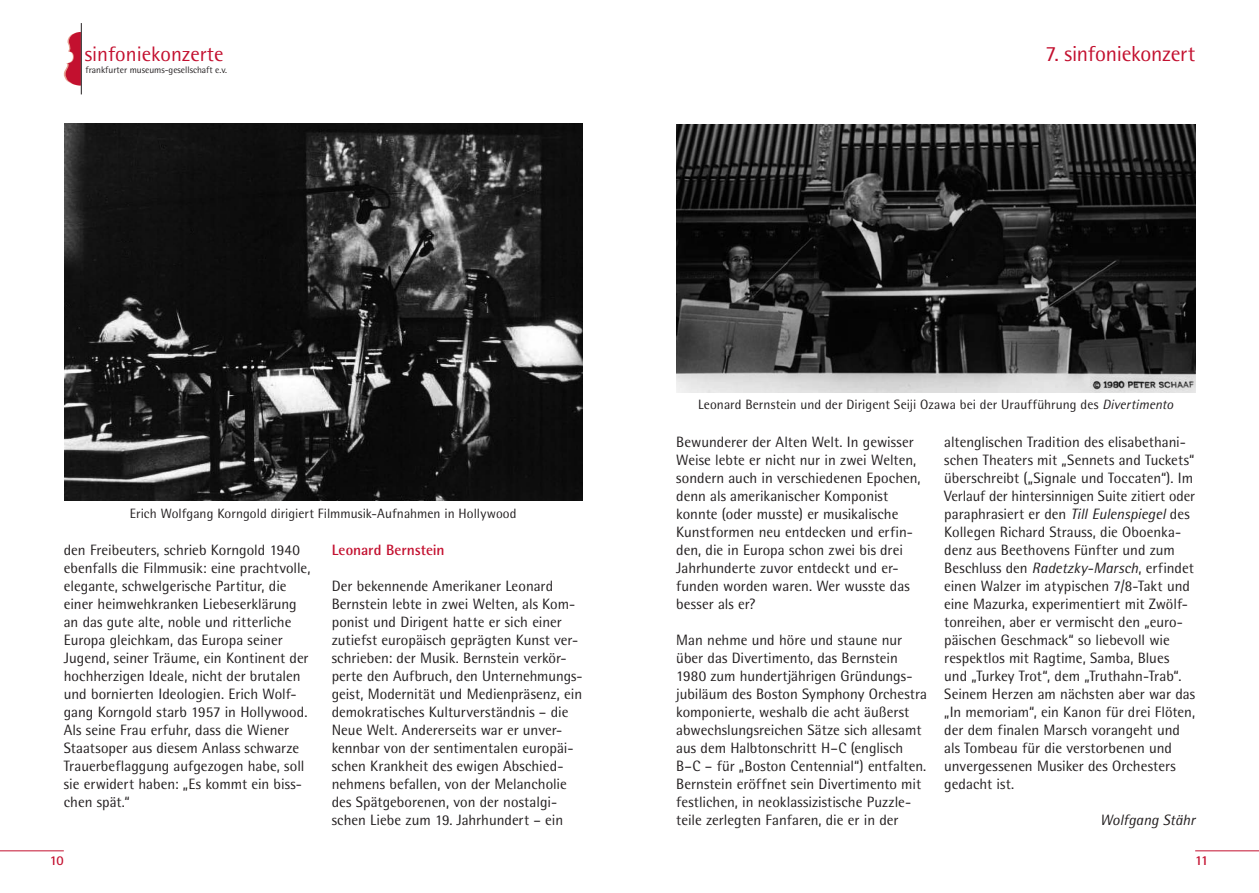
<style>
.page{position:relative;width:1259px;height:893px;background:#fff}
.page>*{position:absolute;margin:0;border:0;box-sizing:border-box;transform-origin:0 0}
.t1{font:21.75px "Rotis Semi Sans";letter-spacing:-.015em;color:#c3102f}
.t2{font:21px "Rotis Semi Sans";color:#c3102f}
.t3{font:15px/18px "Rotis Semi Sans";color:#231f20}
.t4{font:700 15px "Rotis Semi Sans";color:#c3102f}
.t5{font:italic 15px "Rotis Semi Sans";letter-spacing:-.005em;color:#231f20}
.t6{font:13.5px "Rotis Semi Sans";letter-spacing:.005em;color:#231f20}
.t7{font:700 13.5px "Rotis Sans Serif";color:#c3102f}
.t8{font:700 13.5px "Rotis Semi Sans";color:#c3102f}
.t9{font:9.45px "Rotis Semi Sans";color:#231f20}
.s1{font-style:italic}
</style>
<div class="page">
<hr style="left:0;top:850px;width:64px;height:1px;background:#c3102f">
<hr style="left:1195px;top:850px;width:64px;height:1px;background:#c3102f">
<svg style="left:64px;top:32px;width:17px;height:54px"></svg>
<hr style="left:81px;top:23px;width:1px;height:71px;background:#231f20">
<img style="left:64px;top:123px;width:518px;height:377px">
<img style="left:676px;top:124px;width:519px;height:269px">
<h2 class="t2" style="left:85px;top:42px;width:140px">sinfoniekonzerte</h2>
<p class="t9" style="left:86px;top:65px;width:143px">frankfurter museums-gesellschaft e.v.</p>
<h1 class="t1" style="left:1045px;top:41px;width:151px">7. sinfoniekonzert</h1>
<p class="t6" style="left:130px;top:506px;width:388px">Erich Wolfgang Korngold dirigiert Filmmusik-Aufnahmen in Hollywood</p>
<p class="t3" style="left:64px;top:541px;width:248px">den Freibeuters, schrieb Korngold 1940 ebenfalls die Filmmusik: eine prachtvolle, elegante, schwelgerische Partitur, die einer heimwehkranken Liebeserklärung an das gute alte, noble und ritterliche Europa gleichkam, das Europa seiner Jugend, seiner Träume, ein Kontinent der hochherzigen Ideale, nicht der brutalen und bornierten Ideologien. Erich Wolf&shy;gang Korngold starb 1957 in Hollywood.<br>Als seine Frau erfuhr, dass die Wiener Staatsoper aus diesem Anlass schwarze Trauerbeflaggung aufgezogen habe, soll sie erwidert haben: „Es kommt ein biss&shy;chen spät.“</p>
<p class="t4" style="left:332px;top:541px;width:114px">Leonard Bernstein</p>
<p class="t3" style="left:332px;top:577px;width:252px">Der bekennende Amerikaner Leonard Bernstein lebte in zwei Welten, als Kom&shy;ponist und Dirigent hatte er sich einer zutiefst europäisch geprägten Kunst ver&shy;schrieben: der Musik. Bernstein verkör&shy;perte den Aufbruch, den Unternehmungs&shy;geist, Modernität und Medienpräsenz, ein demokratisches Kulturverständnis – die Neue Welt. Andererseits war er unver&shy;kennbar von der sentimentalen europäi&shy;schen Krankheit des ewigen Abschied&shy;nehmens befallen, von der Melancholie des Spätgeborenen, von der nostalgi&shy;schen Liebe zum 19. Jahrhundert – ein</p>
<p class="t6" style="left:698px;top:397px;width:476px">Leonard Bernstein und der Dirigent Seiji Ozawa bei der Uraufführung des <span class="s1">Divertimento</span></p>
<p class="t3" style="left:676px;top:433px;width:246px">Bewunderer der Alten Welt. In gewisser Weise lebte er nicht nur in zwei Welten, sondern auch in verschiedenen Epochen, denn als amerikanischer Komponist konnte (oder musste) er musikalische Kunstformen neu entdecken und erfin&shy;den, die in Europa schon zwei bis drei Jahrhunderte zuvor entdeckt und er&shy;funden worden waren. Wer wusste das besser als er?</p>
<p class="t3" style="left:676px;top:631px;width:252px">Man nehme und höre und staune nur über das Divertimento, das Bernstein 1980 zum hundertjährigen Gründungs&shy;jubiläum des Boston Symphony Orchestra komponierte, weshalb die acht äußerst abwechslungsreichen Sätze sich allesamt aus dem Halbtonschritt H–C (englisch B–C – für „Boston Centennial“) entfalten.<br>Bernstein eröffnet sein Divertimento mit festlichen, in neoklassizistische Puzzle&shy;teile zerlegten Fanfaren, die er in der</p>
<p class="t3" style="left:944px;top:433px;width:252px">altenglischen Tradition des elisabethani&shy;schen Theaters mit „Sennets and Tuckets“ überschreibt („Signale und Toccaten“). Im Verlauf der hintersinnigen Suite zitiert oder paraphrasiert er den <span class="s1">Till Eulenspiegel</span> des Kollegen Richard Strauss, die Oboenka&shy;denz aus Beethovens Fünfter und zum Beschluss den <span class="s1">Radetzky-Marsch</span>, erfindet einen Walzer im atypischen 7/8-Takt und eine Mazurka, experimentiert mit Zwölf&shy;tonreihen, aber er vermischt den „euro&shy;päischen Geschmack“ so liebevoll wie respektlos mit Ragtime, Samba, Blues und „Turkey Trot“, dem „Truthahn-Trab“.<br>Seinem Herzen am nächsten aber war das „In memoriam“, ein Kanon für drei Flöten, der dem finalen Marsch vorangeht und als Tombeau für die verstorbenen und unvergessenen Musiker des Orchesters gedacht ist.</p>
<p class="t5" style="left:1100px;top:811px;width:96px">Wolfgang Stähr</p>
<p class="t7" style="left:50px;top:852px;width:15px">10</p>
<p class="t8" style="left:1195px;top:852px;width:15px">11</p>
</div>
